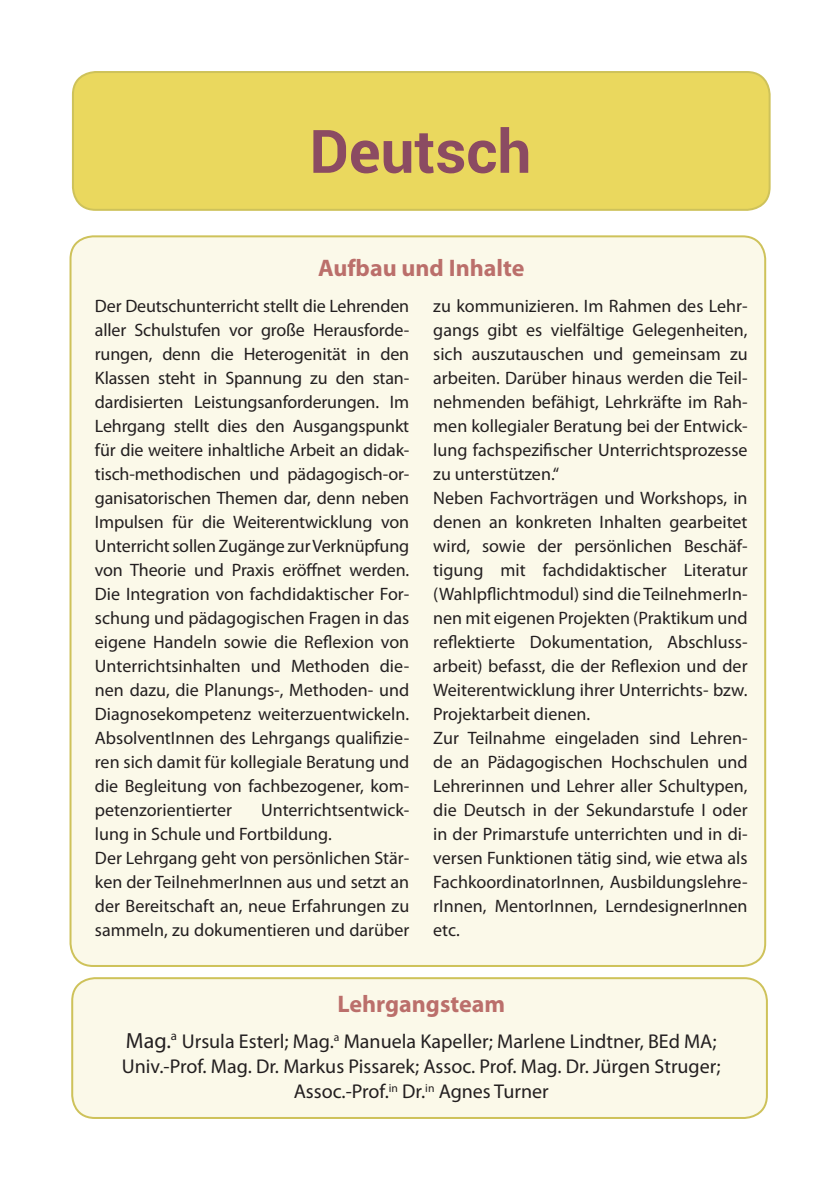
<style>
.page{position:relative;width:840px;height:1191px;background:#fff}
.page>*{position:absolute;margin:0;border:0;box-sizing:border-box;transform-origin:0 0}
.Überschrift_Lehrgang{font:700 60px "Roboto";color:#8b4b62}
.TextÜberschrift{font:700 24px "Myriad Pro";color:#bb6f6b}
.TextÜberschrift-2{font:20px "Myriad Pro";color:#231f20}
.Lehrgangstext{font:18px/24px "Myriad Pro";color:#231f20;text-align:justify}
.s1{font-size:22px}
</style>
<div class="page">
<div style="left:70px;top:236px;width:694px;height:730px;background:#fbf9e9;border-radius:23px"></div>
<div style="left:72px;top:978px;width:694px;height:140px;background:#fbf9e9;border-radius:23px"></div>
<div style="left:71px;top:977px;width:696px;height:142px;border:2px solid #cec25a;border-radius:23px"></div>
<div style="left:73px;top:72px;width:696px;height:138px;background:#ead85e;border-radius:23px"></div>
<div style="left:72px;top:71px;width:698px;height:140px;border:2px solid #cec25a;border-radius:23px"></div>
<p class="Überschrift_Lehrgang" style="left:309px;top:109px;width:223px">Deutsch</p>
<p class="TextÜberschrift" style="left:318px;top:254px;width:208px">Aufbau und Inhalte</p>
<p class="Lehrgangstext" style="left:95px;top:294px;width:316px">Der Deutschunterricht stellt die Lehrenden aller Schulstufen vor große Herausforde&shy;rungen, denn die Heterogenität in den Klassen steht in Spannung zu den stan&shy;dardisierten Leistungsanforderungen. Im Lehrgang stellt dies den Ausgangspunkt für die weitere inhaltliche Arbeit an didak&shy;tisch-methodischen und pädagogisch-or&shy;ganisatorischen Themen dar, denn neben Impulsen für die Weiterentwicklung von Unterricht sollen Zugänge zur Verknüpfung von Theorie und Praxis eröffnet werden.<br>Die Integration von fachdidaktischer For&shy;schung und pädagogischen Fragen in das eigene Handeln sowie die Reflexion von Unterrichtsinhalten und Methoden die&shy;nen dazu, die Planungs-, Methoden- und Diagnosekompetenz weiterzuentwickeln.<br>AbsolventInnen des Lehrgangs qualifizie&shy;ren sich damit für kollegiale Beratung und die Begleitung von fachbezogener, kom&shy;petenzorientierter</p>
<p class="Lehrgangstext" style="left:433px;top:294px;width:316px">zu kommunizieren. Im Rahmen des Lehr&shy;gangs gibt es vielfältige Gelegenheiten, sich auszutauschen und gemeinsam zu arbeiten. Darüber hinaus werden die Teil&shy;nehmenden befähigt, Lehrkräfte im Rah&shy;men kollegialer Beratung bei der Entwick&shy;lung fachspezifischer Unterrichtsprozesse zu unterstützen.“</p>
<p class="Lehrgangstext" style="left:433px;top:486px;width:316px">Neben Fachvorträgen und Workshops, in denen an konkreten Inhalten gearbeitet wird, sowie der persönlichen Beschäf&shy;tigung mit fachdidaktischer Literatur (Wahlpflichtmodul) sind die TeilnehmerIn&shy;nen mit eigenen Projekten (Praktikum und reflektierte Dokumentation, Abschluss&shy;arbeit) befasst, die der Reflexion und der Weiterentwicklung ihrer Unterrichts- bzw.<br>Projektarbeit dienen.</p>
<p class="Lehrgangstext" style="left:433px;top:726px;width:315px">Zur Teilnahme eingeladen sind Lehren&shy;de an Pädagogischen Hochschulen und Lehrerinnen und Lehrer aller Schultypen, die Deutsch in der Sekundarstufe I oder in der Primarstufe unterrichten und in di&shy;versen Funktionen tätig sind, wie etwa als FachkoordinatorInnen, Ausbildungslehre&shy;rInnen, MentorInnen, LerndesignerInnen etc.</p>
<p class="Lehrgangstext" style="left:95px;top:798px;width:315px;text-indent:166px">Unterrichtsentwick&shy;lung in Schule und Fortbildung.</p>
<p class="Lehrgangstext" style="left:95px;top:846px;width:316px">Der Lehrgang geht von persönlichen Stär&shy;ken der TeilnehmerInnen aus und setzt an der Bereitschaft an, neue Erfahrungen zu sammeln, zu dokumentieren und darüber</p>
<p class="TextÜberschrift" style="left:337px;top:990px;width:169px">Lehrgangsteam</p>
<p class="TextÜberschrift-2" style="left:126px;top:1030px;width:591px"><span class="s1">Mag.</span><sup>a</sup> Ursula Esterl; Mag.<sup>a</sup> Manuela Kapeller; Marlene Lindtner, BEd MA;</p>
<p class="TextÜberschrift-2" style="left:122px;top:1055px;width:600px">Univ.-Prof. Mag. Dr. Markus Pissarek; Assoc. Prof. Mag. Dr. Jürgen Struger;</p>
<p class="TextÜberschrift-2" style="left:293px;top:1080px;width:256px">Assoc.-Prof.<sup>in</sup> Dr.<sup>in</sup> Agnes Turner</p>
</div>
